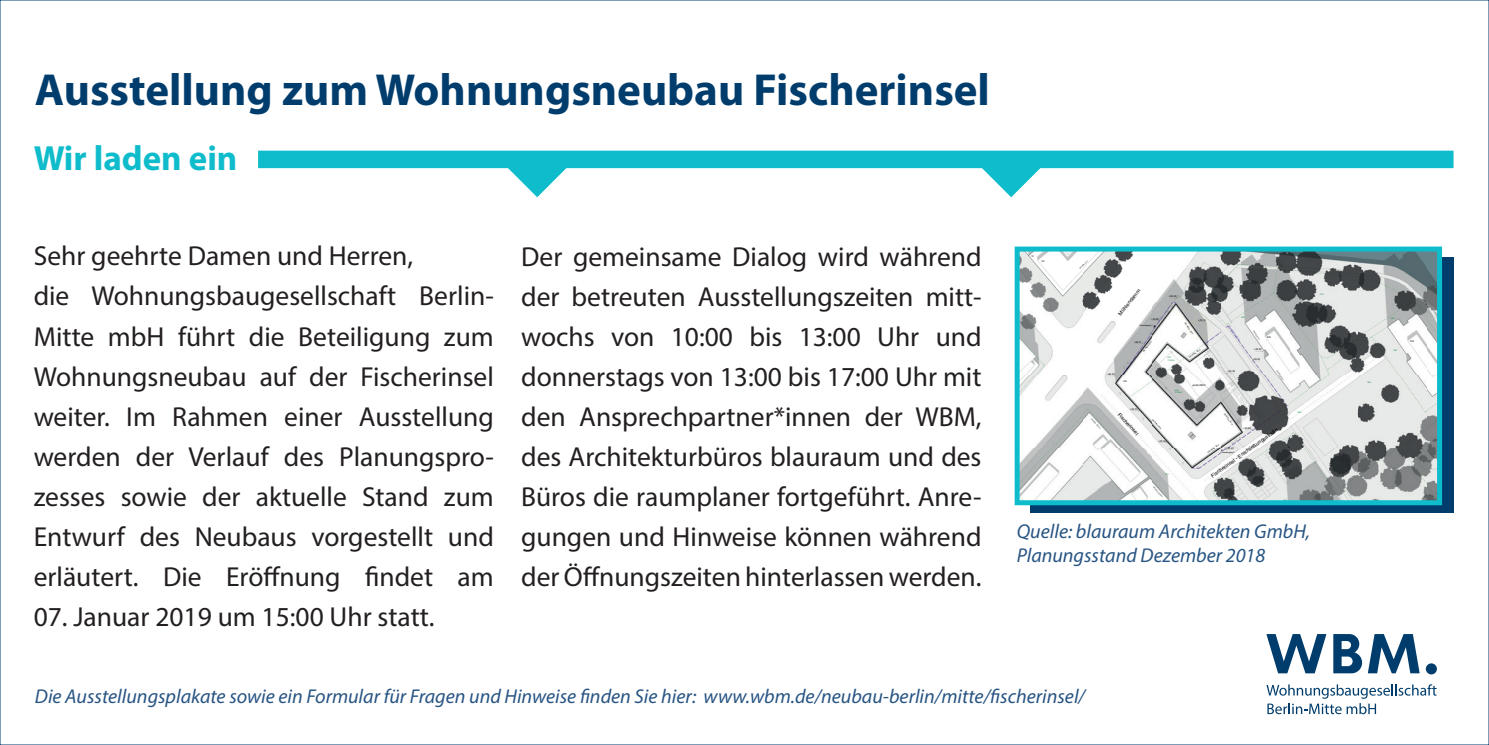
<style>
.page{position:relative;width:1489px;height:745px;background:#fff}
.page>*{position:absolute;margin:0;border:0;box-sizing:border-box;transform-origin:0 0}
.t1{font:700 45px "Myriad Pro";color:#003d6d}
.t2{font:700 35px "Myriad Pro";color:#0fbccc}
.t3{font:27.5px/40px "Myriad Pro";color:#231f20}
.t4{font:italic 20px/24px "Myriad Pro";color:#275483}
.t5{font:5.25px "Arial";color:#000001}
</style>
<div class="page">
<div style="left:1029px;top:257px;width:424px;height:255px;background:#003d6d"></div>
<div style="left:258px;top:150px;width:1195px;height:18px;background:#0fbccc"></div>
<svg style="left:979px;top:168px;width:70px;height:30px"></svg>
<svg style="left:506px;top:168px;width:70px;height:30px"></svg>
<div style="left:1425px;top:663px;width:11px;height:11px;background:#003d6d;border-radius:50%"></div>
<svg style="left:1367px;top:634px;width:52px;height:39px"></svg>
<svg style="left:1266px;top:634px;width:60px;height:39px"></svg>
<svg style="left:1333px;top:634px;width:28px;height:39px"></svg>
<svg style="left:1266px;top:684px;width:170px;height:29px"></svg>
<img style="left:1020px;top:252px;width:415px;height:247px">
<div style="left:1014px;top:246px;width:427px;height:259px;border:5px solid #0fbccc"></div>
<h1 class="t1" style="left:35px;top:60px;width:956px">Ausstellung zum Wohnungsneubau Fischerinsel</h1>
<p class="t2" style="left:34px;top:135px;width:205px">Wir laden ein</p>
<p class="t3" style="left:34px;top:235px;width:461px">Sehr geehrte Damen und Herren,<br>die Wohnungsbaugesellschaft Berlin-Mitte mbH führt die Beteiligung zum Wohnungsneubau auf der Fischerinsel weiter. Im Rahmen einer Ausstellung werden der Verlauf des Planungspro&shy;zesses sowie der aktuelle Stand zum Entwurf des Neubaus vorgestellt und erläutert. Die Eröffnung findet am</p>
<p class="t3" style="left:34px;top:596px;width:402px">07. Januar 2019 um 15:00 Uhr statt.</p>
<p class="t3" style="left:521px;top:236px;width:462px;text-align:justify">Der gemeinsame Dialog wird während der betreuten Ausstellungszeiten mitt&shy;wochs von 10:00 bis 13:00 Uhr und donnerstags von 13:00 bis 17:00 Uhr mit den Ansprechpartner*innen der WBM, des Architekturbüros blauraum und des Büros die raumplaner fortgeführt. Anre&shy;gungen und Hinweise können während der Öffnungszeiten hinterlassen werden.</p>
<p class="t5" style="left:934px;top:386px;width:38px;rotate:-43deg">Scharrenstraße</p>
<p class="t5" style="left:1116px;top:312px;width:33px;rotate:-51deg">Mühlendamm</p>
<p class="t5" style="left:1121px;top:410px;width:30px;rotate:48deg">Fischerinsel</p>
<p class="t5" style="left:1209px;top:473px;width:82px;rotate:-36deg">Fischerinsel - Erschließungsstraße</p>
<p class="t4" style="left:1016px;top:518px;width:295px">Quelle: blauraum Architekten GmbH,<br>Planungsstand Dezember 2018</p>
<p class="t4" style="left:35px;top:683px;width:1051px">Die Ausstellungsplakate sowie ein Formular für Fragen und Hinweise finden Sie hier: www.wbm.de/neubau-berlin/mitte/fischerinsel/</p>
</div>
